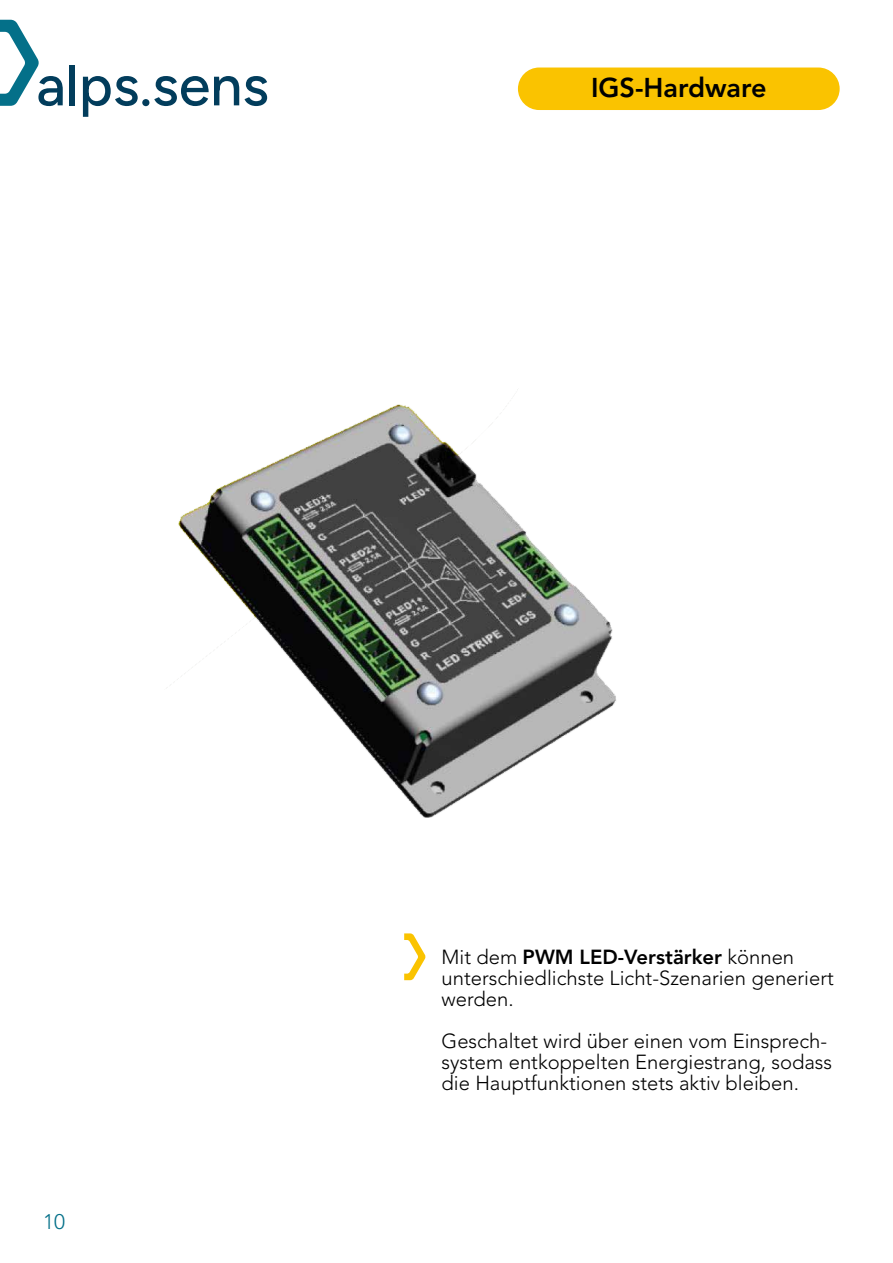
<style>
.page{position:relative;width:893px;height:1263px;background:#fff}
.page>*{position:absolute;margin:0;border:0;box-sizing:border-box;transform-origin:0 0}
.t1{font:800 27px "Avenir";color:#000}
.t2{font:300 21px "Avenir";color:#047089}
.t3{font:300 20.25px/21px "Avenir";color:#000}
.s1{font-weight:800}
</style>
<div class="page">
<img style="left:174px;top:389px;width:442px;height:429px">
<div style="left:518px;top:68px;width:322px;height:42px;background:#fac300"></div>
<svg style="left:0;top:20px;width:63px;height:86px"></svg>
<div style="left:70px;top:65px;width:5px;height:40px;background:#023d5c"></div>
<svg style="left:83px;top:76px;width:156px;height:41px"></svg>
<svg style="left:245px;top:76px;width:22px;height:30px"></svg>
<svg style="left:404px;top:933px;width:22px;height:47px"></svg>
<p class="t2" style="left:43px;top:1206px;width:23px">10</p>
<h1 class="t1" style="left:591px;top:68px;width:177px">IGS-Hardware</h1>
<p class="t3" style="left:442px;top:947px;width:394px">Mit dem <span class="s1">PWM LED-Verstärker</span> können unterschiedlichste Licht-Szenarien generiert werden.</p>
<p class="t3" style="left:442px;top:1031px;width:392px">Geschaltet wird über einen vom Einsprech&shy;system entkoppelten Energiestrang, sodass die Hauptfunktionen stets aktiv bleiben.</p>
</div>
